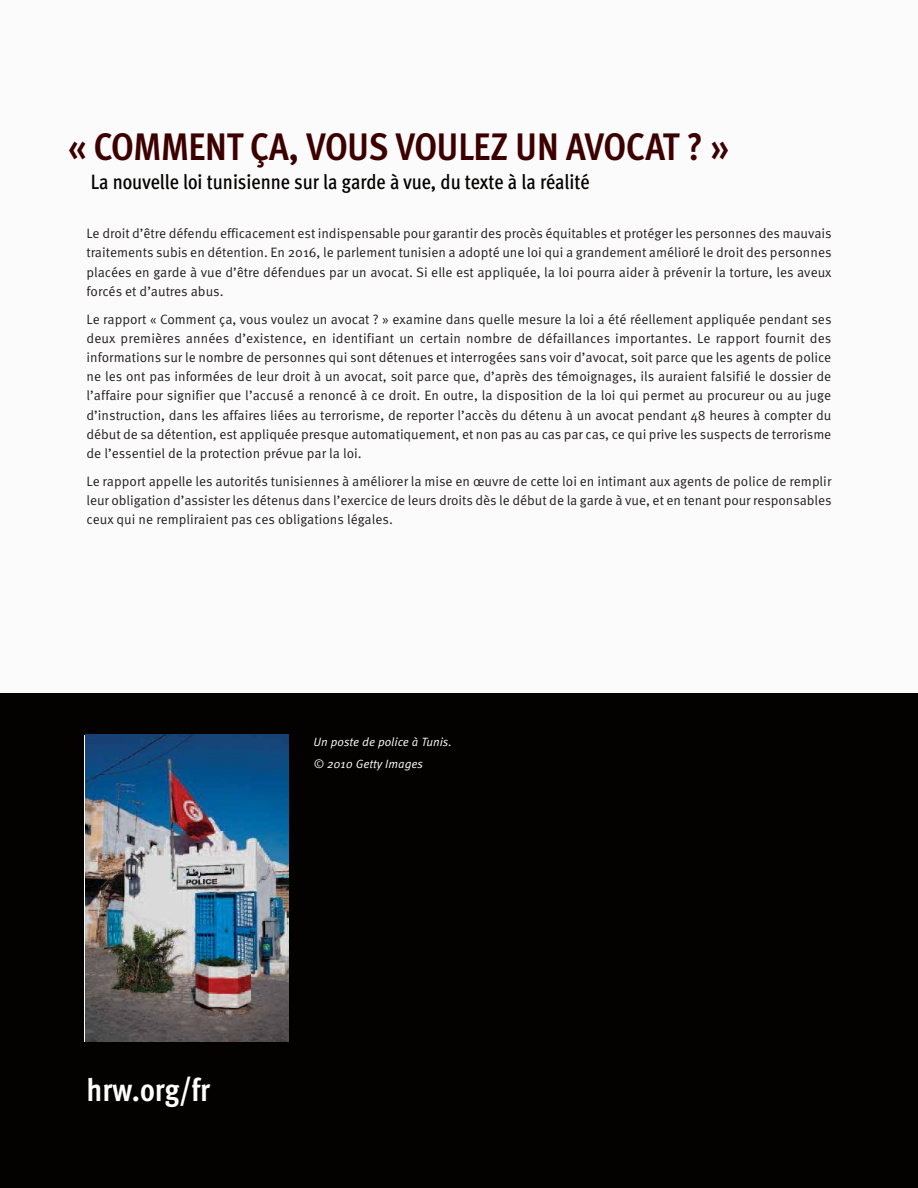
<style>
.page{position:relative;width:918px;height:1188px;background:#030201}
.page>*{position:absolute;margin:0;border:0;box-sizing:border-box;transform-origin:0 0}
.t1{font:700 condensed 38.4px "Meta Pro";letter-spacing:-.01em;color:#3d0000}
.t2{font:700 condensed 31.95px "Meta Pro";color:#fff}
.t3{font:500 condensed 20.85px "Meta Pro";color:#030201}
.t4{font:13.65px/19.2px "Meta Pro Norm";color:#231f20;text-align:justify}
.t5{font:12px/22.2px "Meta Pro Norm Ita";color:#fff}
</style>
<div class="page">
<div style="left:0;top:0;width:918px;height:693px;background:#fbfbfb"></div>
<img style="left:85px;top:735px;width:204px;height:307px">
<h1 class="t1" style="left:68px;top:124px;width:662px">« COMMENT ÇA, VOUS VOULEZ UN AVOCAT ? »</h1>
<h3 class="t3" style="left:91px;top:174px;width:500px">La nouvelle loi tunisienne sur la garde à vue, du texte à la réalité</h3>
<p class="t4" style="left:87px;top:225px;width:747px">Le droit d’être défendu efficacement est indispensable pour garantir des procès équitables et protéger les personnes des mauvais traitements subis en détention. En 2016, le parlement tunisien a adopté une loi qui a grandement amélioré le droit des personnes placées en garde à vue d’être défendues par un avocat. Si elle est appliquée, la loi pourra aider à prévenir la torture, les aveux forcés et d’autres abus.</p>
<p class="t4" style="left:87px;top:310px;width:747px">Le rapport « Comment ça, vous voulez un avocat ? » examine dans quelle mesure la loi a été réellement appliquée pendant ses deux premières années d’existence, en identifiant un certain nombre de défaillances importantes. Le rapport fournit des informations sur le nombre de personnes qui sont détenues et interrogées sans voir d’avocat, soit parce que les agents de police ne les ont pas informées de leur droit à un avocat, soit parce que, d’après des témoignages, ils auraient falsifié le dossier de l’affaire pour signifier que l’accusé a renoncé à ce droit. En outre, la disposition de la loi qui permet au procureur ou au juge d’instruction, dans les affaires liées au terrorisme, de reporter l’accès du détenu à un avocat pendant 48 heures à compter du début de sa détention, est appliquée presque automatiquement, et non pas au cas par cas, ce qui prive les suspects de terrorisme de l’essentiel de la protection prévue par la loi.</p>
<p class="t4" style="left:87px;top:472px;width:747px">Le rapport appelle les autorités tunisiennes à améliorer la mise en œuvre de cette loi en intimant aux agents de police de remplir leur obligation d’assister les détenus dans l’exercice de leurs droits dès le début de la garde à vue, et en tenant pour responsables ceux qui ne rempliraient pas ces obligations légales.</p>
<p class="t5" style="left:314px;top:731px;width:140px">Un poste de police à Tunis. © 2010 Getty Images</p>
<h2 class="t2" style="left:87px;top:1071px;width:125px">hrw.org/fr</h2>
</div>
